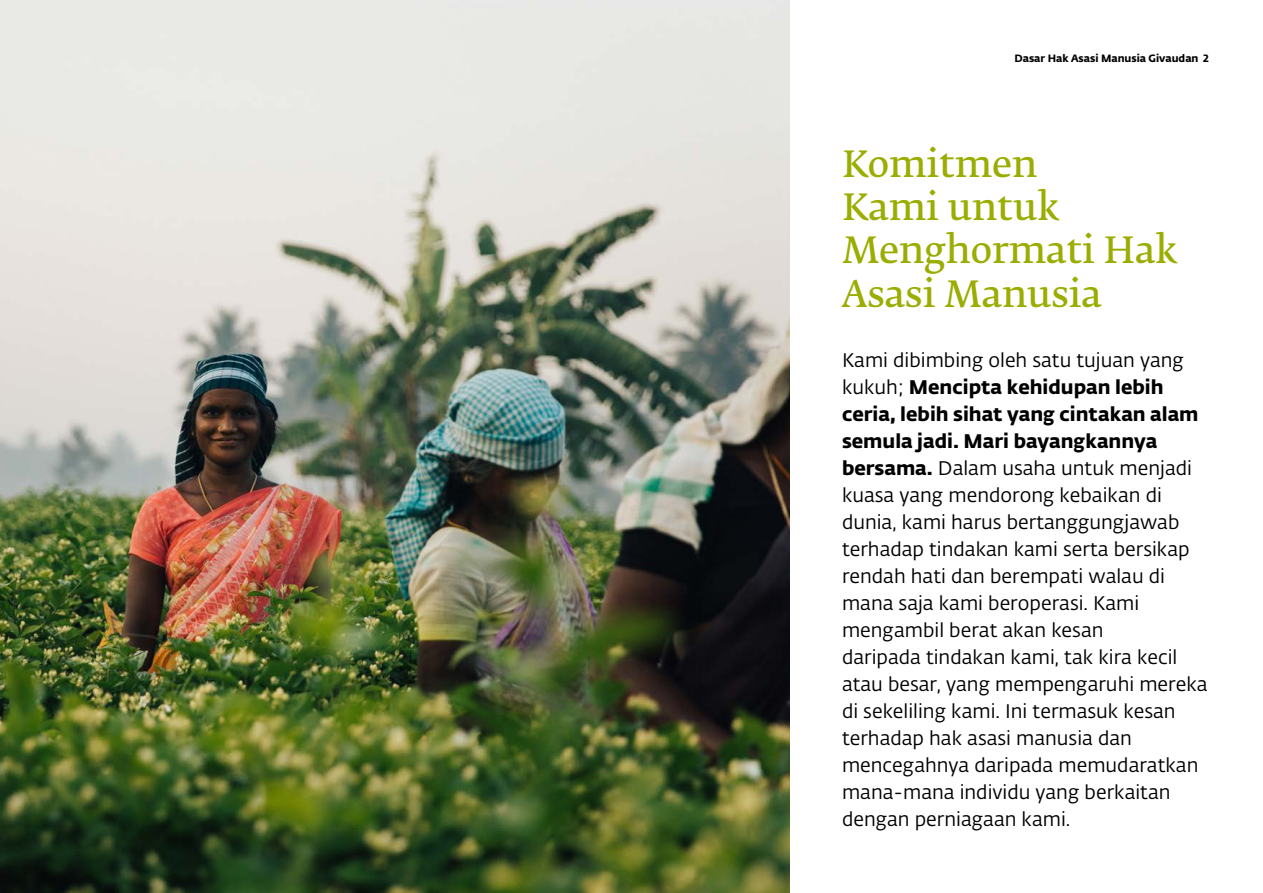
<style>
.page{position:relative;width:1263px;height:893px;background:#fff}
.page>*{position:absolute;margin:0;border:0;box-sizing:border-box;transform-origin:0 0}
.t1{font:36px/43.2px "Fedra Serif B Pro Demi";color:#9aad00}
._04_1_BodyText{font:19.5px/27px "Fedra Sans Alt Pro Book LF";color:#000}
._04_1_BodyText-2{font:10.5px "Fedra Sans Alt Pro Bold LF";color:#000}
.s1{font-family:"Fedra Sans Alt Pro Bold LF"}
</style>
<div class="page">
<img style="left:0;top:0;width:790px;height:893px">
<p class="_04_1_BodyText-2" style="left:1014px;top:50px;width:196px">Dasar Hak Asasi Manusia Givaudan 2</p>
<p class="t1" style="left:842px;top:143px;width:337px">Komitmen<br>Kami untuk<br>Menghormati Hak<br>Asasi Manusia</p>
<p class="_04_1_BodyText" style="left:842px;top:346px;width:367px">Kami dibimbing oleh satu tujuan yang kukuh; <span class="s1">Mencipta kehidupan lebih ceria, lebih sihat yang cintakan alam semula jadi. Mari bayangkannya bersama.</span> Dalam usaha untuk menjadi kuasa yang mendorong kebaikan di dunia, kami harus bertanggungjawab terhadap tindakan kami serta bersikap rendah hati dan berempati walau di mana saja kami beroperasi. Kami mengambil berat akan kesan<br>daripada tindakan kami, tak kira kecil atau besar, yang mempengaruhi mereka di sekeliling kami. Ini termasuk kesan terhadap hak asasi manusia dan mencegahnya daripada memudaratkan mana-mana individu yang berkaitan dengan perniagaan kami.</p>
</div>
